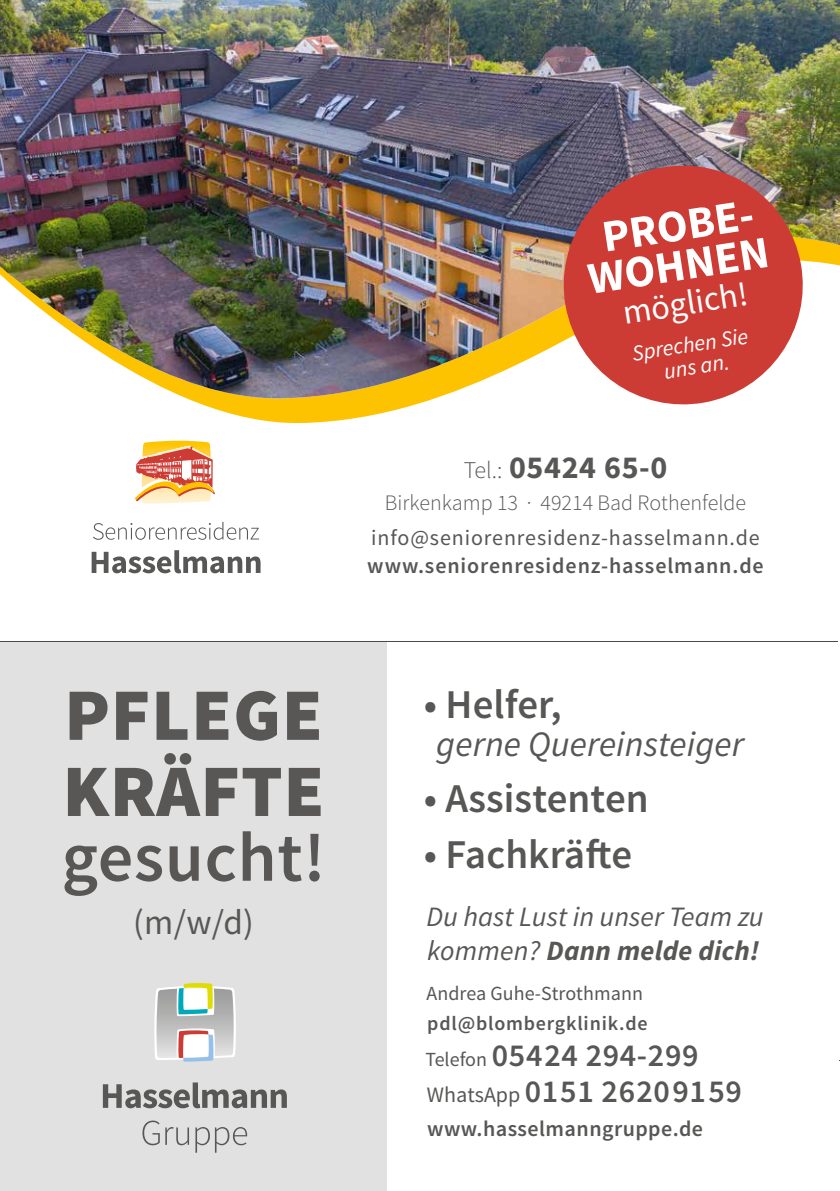
<style>
.page{position:relative;width:840px;height:1191px;background:#fff}
.page>*{position:absolute;margin:0;border:0;box-sizing:border-box;transform-origin:0 0}
.t1{font:900 74px/76.2px "Source Sans Pro";letter-spacing:.01em;color:#585756}
.t2{font:600 70px "Source Sans Pro";letter-spacing:.01em;color:#585756}
.t3{font:700 45.2px/39.4px "Source Sans Pro";color:#fff;text-align:center}
.t4{font:600 40.8px "Source Sans Pro";color:#575756}
.t5{font:italic 35.8px "Source Sans Pro";color:#575756}
.t6{font:35.2px "Source Sans Pro";color:#585756}
.t7{font:34.4px "Source Sans Pro";color:#fff}
.t8{font:600 32px/36px "Source Sans Pro";color:#575756}
.t9{font:700 32px "Source Sans Pro";letter-spacing:.02em;color:#575756}
.t10{font:italic 28px/34px "Source Sans Pro";color:#575756}
.t11{font:italic 22.4px/22.8px "Source Sans Pro";color:#fff;text-align:center}
.t12{font:22px "Source Sans Pro";letter-spacing:.04em;color:#575756}
.t13{font:600 22px "Source Sans Pro";letter-spacing:.04em;color:#575756}
.t14{font:300 22px "Source Sans Pro";color:#575756}
.t15{font:600 22px "Source Sans Pro";letter-spacing:.02em;color:#575756}
.t16{font:20px "Source Sans Pro";letter-spacing:.005em;color:#575756}
.t17{font:600 20px "Source Sans Pro";letter-spacing:.04em;color:#575756}
.s1{font-weight:300;font-size:24px}
.s2{font-weight:700}
.s3{font-weight:400;font-size:20px}
.s4{font-weight:400;font-size:22px}
</style>
<div class="page">
<div style="left:0;top:642px;width:386px;height:549px;background:#e1e1e1"></div>
<svg style="left:103px;top:1082px;width:184px;height:26px"></svg>
<svg style="left:142px;top:1120px;width:47px;height:25px"></svg>
<svg style="left:195px;top:1127px;width:52px;height:25px"></svg>
<svg style="left:154px;top:983px;width:82px;height:78px"></svg>
<svg style="left:191px;top:400px;width:239px;height:24px;fill:#fdc300"></svg>
<img style="left:0;top:0;width:839px;height:400px">
<svg style="left:553px;top:156px;width:259px;height:249px;background:#c55e54"></svg>
<img style="left:839px;top:0;width:1px;height:466px">
<svg style="left:93px;top:522px;width:166px;height:18px"></svg>
<svg style="left:92px;top:550px;width:168px;height:23px"></svg>
<svg style="left:135px;top:440px;width:80px;height:64px"></svg>
<hr style="left:0;top:641px;width:836px;height:1px;background:#4a4a49">
<h1 class="t1" style="left:63px;top:680px;width:263px">PFLEGE<br>KRÄFTE</h1>
<h2 class="t2" style="left:62px;top:813px;width:265px">gesucht!</h2>
<p class="t6" style="left:133px;top:901px;width:122px">(m/w/d)</p>
<h3 class="t3" style="left:579px;top:223px;width:184px;rotate:-9deg">PROBE-<br>WOHNEN</h3>
<p class="t7" style="left:619px;top:292px;width:127px;rotate:-9deg">möglich!</p>
<p class="t11" style="left:630px;top:342px;width:118px;rotate:-9deg">Sprechen Sie uns an.</p>
<p class="t9" style="left:463px;top:447px;width:205px"><span class="s1">Tel.:</span> 05424 65-0</p>
<p class="t14" style="left:384px;top:489px;width:362px">Birkenkamp 13 · 49214 Bad Rothenfelde</p>
<p class="t12" style="left:371px;top:524px;width:390px">info@seniorenresidenz-hasselmann.de</p>
<p class="t13" style="left:367px;top:552px;width:398px">www.seniorenresidenz-hasselmann.de</p>
<h3 class="t4" style="left:423px;top:678px;width:139px">• Helfer,</h3>
<p class="t5" style="left:436px;top:722px;width:309px">gerne Quereinsteiger</p>
<h3 class="t4" style="left:423px;top:772px;width:226px">• Assistenten</h3>
<h3 class="t4" style="left:423px;top:829px;width:210px">• Fachkrä-e</h3>
<p class="t10" style="left:426px;top:900px;width:338px">Du hast Lust in unser Team zu kommen? <span class="s2">Dann melde dich!</span></p>
<p class="t16" style="left:426px;top:981px;width:218px">Andrea Guhe-Strothmann</p>
<p class="t17" style="left:427px;top:1011px;width:222px">pdl@blombergklinik.de</p>
<p class="t8" style="left:425px;top:1038px;width:318px"><span class="s3">Telefon</span> 05424 294-299<br><span class="s4">WhatsApp</span> 0151 26209159</p>
<p class="t15" style="left:427px;top:1115px;width:277px">www.hasselmanngruppe.de</p>
</div>
